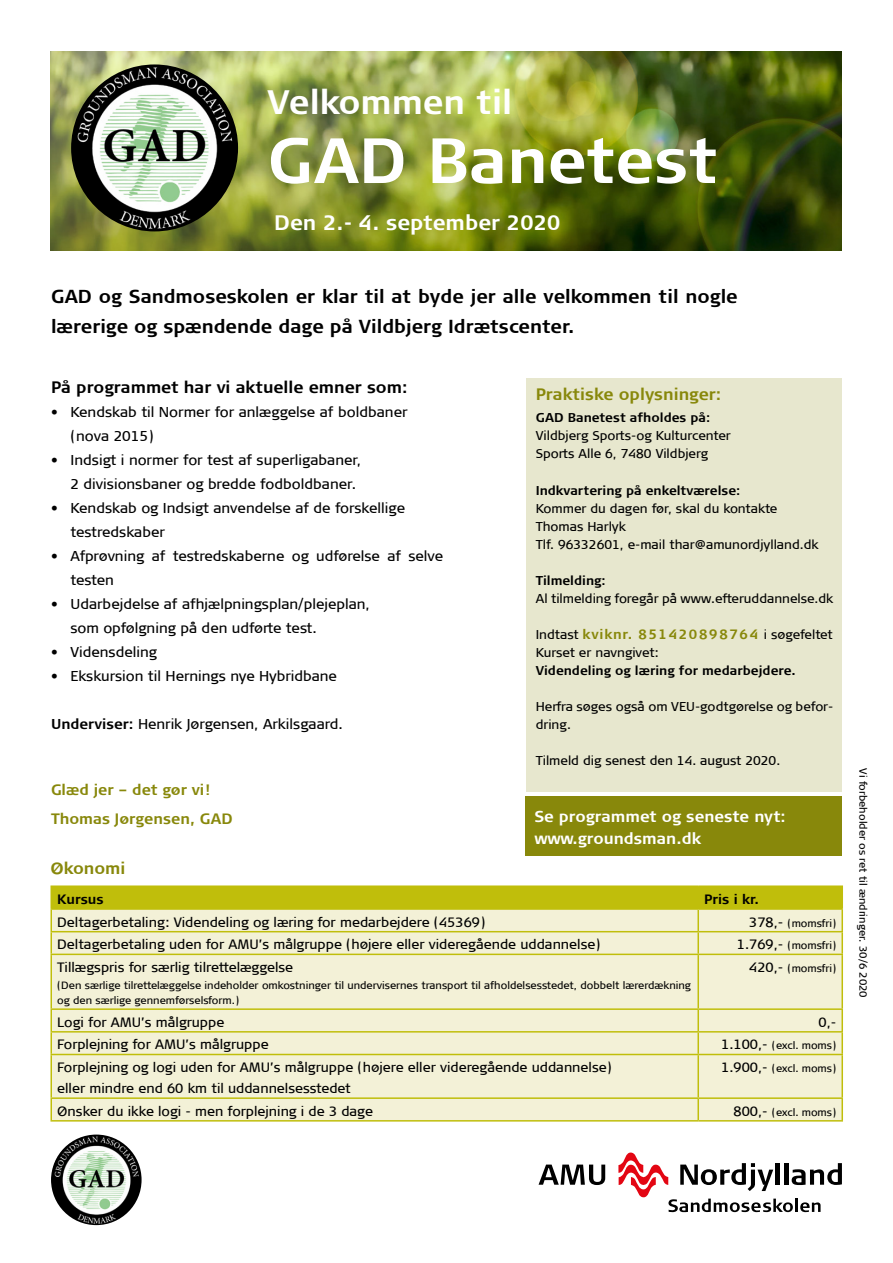
<style>
.page{position:relative;width:893px;height:1263px;background:#fff}
.page>*{position:absolute;margin:0;border:0;box-sizing:border-box;transform-origin:0 0}
.t1{font:700 63.75px "Signa Column";color:#fff}
.t2{font:700 33.75px "Signa Column";color:#fff}
.t3{font:700 21px "Signa Column";color:#fff}
.t4{font:700 18.75px/30px "Signa Column";color:#000}
.t5{font:700 16.5px "Signa Column";color:#000}
.t6{font:700 16.5px "Signa Column";color:#88880b}
.t7{font:700 15.75px/22.5px "Signa Column";color:#fff}
.t8{font:700 15px/29.5px "Signa Column";color:#88880b}
.t9{font:14.25px/24px "Signa Column";color:#000}
.t10{font:13.5px/21px "Signa Column";color:#000}
.t11{font:700 13.5px "Signa Column";letter-spacing:.11em;color:#88880b}
.t12{font:700 13.5px "Signa Column";color:#000}
.t13{font:12.75px/18px "Signa Column";color:#000}
.t14{font:700 12.75px "Signa Column";color:#000}
.t15{font:10.5px/15px "Signa Column";color:#000}
.s1{font-weight:700}
.s2{font-weight:400;font-size:12.75px;color:#000}
.s3{font-size:13.5px}
</style>
<div class="page">
<div style="left:526px;top:378px;width:315px;height:414px;background:#e7e7ce"></div>
<img style="left:50px;top:51px;width:792px;height:200px">
<img style="left:71px;top:64px;width:167px;height:167px;border-radius:83px">
<img style="left:51px;top:1134px;width:91px;height:91px;border-radius:45px">
<svg style="left:539px;top:1164px;width:66px;height:21px"></svg>
<svg style="left:618px;top:1152px;width:224px;height:60px"></svg>
<div style="left:526px;top:796px;width:316px;height:59px;background:#88880b"></div>
<div style="left:52px;top:887px;width:789px;height:21px;background:#c0be0b"></div>
<div style="left:52px;top:910px;width:789px;height:210px;background:#f3f1d7"></div>
<hr style="left:50px;top:885px;width:648px;height:2px;background:#c0be0b">
<hr style="left:50px;top:887px;width:2px;height:21px;background:#c0be0b">
<hr style="left:698px;top:885px;width:145px;height:2px;background:#c0be0b">
<hr style="left:697px;top:887px;width:2px;height:21px;background:#c0be0b">
<hr style="left:841px;top:887px;width:2px;height:21px;background:#c0be0b">
<hr style="left:50px;top:908px;width:648px;height:2px;background:#c0be0b">
<hr style="left:50px;top:910px;width:2px;height:21px;background:#c0be0b">
<hr style="left:698px;top:908px;width:145px;height:2px;background:#c0be0b">
<hr style="left:697px;top:910px;width:2px;height:21px;background:#c0be0b">
<hr style="left:841px;top:910px;width:2px;height:21px;background:#c0be0b">
<hr style="left:50px;top:931px;width:648px;height:1px;background:#c0be0b">
<hr style="left:50px;top:932px;width:2px;height:21px;background:#c0be0b">
<hr style="left:698px;top:931px;width:145px;height:1px;background:#c0be0b">
<hr style="left:697px;top:932px;width:2px;height:21px;background:#c0be0b">
<hr style="left:841px;top:932px;width:2px;height:21px;background:#c0be0b">
<hr style="left:50px;top:953px;width:648px;height:2px;background:#c0be0b">
<hr style="left:50px;top:955px;width:2px;height:53px;background:#c0be0b">
<hr style="left:698px;top:953px;width:145px;height:2px;background:#c0be0b">
<hr style="left:697px;top:955px;width:2px;height:53px;background:#c0be0b">
<hr style="left:841px;top:955px;width:2px;height:53px;background:#c0be0b">
<hr style="left:50px;top:1008px;width:648px;height:2px;background:#c0be0b">
<hr style="left:50px;top:1010px;width:2px;height:21px;background:#c0be0b">
<hr style="left:698px;top:1008px;width:145px;height:2px;background:#c0be0b">
<hr style="left:697px;top:1010px;width:2px;height:21px;background:#c0be0b">
<hr style="left:841px;top:1010px;width:2px;height:21px;background:#c0be0b">
<hr style="left:50px;top:1031px;width:648px;height:1px;background:#c0be0b">
<hr style="left:50px;top:1032px;width:2px;height:22px;background:#c0be0b">
<hr style="left:698px;top:1031px;width:145px;height:1px;background:#c0be0b">
<hr style="left:697px;top:1032px;width:2px;height:22px;background:#c0be0b">
<hr style="left:841px;top:1032px;width:2px;height:22px;background:#c0be0b">
<hr style="left:50px;top:1054px;width:648px;height:1px;background:#c0be0b">
<hr style="left:50px;top:1055px;width:2px;height:42px;background:#c0be0b">
<hr style="left:698px;top:1054px;width:145px;height:1px;background:#c0be0b">
<hr style="left:697px;top:1055px;width:2px;height:42px;background:#c0be0b">
<hr style="left:841px;top:1055px;width:2px;height:42px;background:#c0be0b">
<hr style="left:50px;top:1097px;width:648px;height:2px;background:#c0be0b">
<hr style="left:50px;top:1099px;width:2px;height:21px;background:#c0be0b">
<hr style="left:698px;top:1097px;width:145px;height:2px;background:#c0be0b">
<hr style="left:697px;top:1099px;width:2px;height:21px;background:#c0be0b">
<hr style="left:841px;top:1099px;width:2px;height:21px;background:#c0be0b">
<hr style="left:50px;top:1120px;width:648px;height:1px;background:#c0be0b">
<hr style="left:698px;top:1120px;width:145px;height:1px;background:#c0be0b">
<h2 class="t2" style="left:267px;top:83px;width:246px">Velkommen til</h2>
<h1 class="t1" style="left:267px;top:124px;width:452px">GAD Banetest</h1>
<h3 class="t3" style="left:274px;top:211px;width:288px">Den 2.- 4. september 2020</h3>
<h3 class="t4" style="left:51px;top:281px;width:688px">GAD og Sandmoseskolen er klar til at byde jer alle velkommen til nogle lærerige og spændende dage på Vildbjerg Idrætscenter.</h3>
<p class="t5" style="left:51px;top:377px;width:358px">På programmet har vi aktuelle emner som:</p>
<p class="t9" style="left:71px;top:400px;width:339px;text-indent:-19px">• Kendskab til Normer for anlæggelse af boldbaner (nova 2015)</p>
<p class="t9" style="left:71px;top:448px;width:292px;text-indent:-19px">• Indsigt i normer for test af superligabaner,<br>2 divisionsbaner og bredde fodboldbaner.</p>
<p class="t9" style="left:71px;top:496px;width:336px;text-indent:-19px">• Kendskab og Indsigt anvendelse af de forskellige testredskaber</p>
<p class="t9" style="left:71px;top:544px;width:374px;text-indent:-19px">• Afprøvning af testredskaberne og udførelse af selve testen</p>
<p class="t9" style="left:71px;top:592px;width:301px;text-indent:-19px">• Udarbejdelse af afhjælpningsplan/plejeplan, som opfølgning på den udførte test.</p>
<p class="t9" style="left:51px;top:640px;width:107px">• Vidensdeling</p>
<p class="t9" style="left:51px;top:664px;width:287px">• Ekskursion til Hernings nye Hybridbane</p>
<p class="t9" style="left:51px;top:712px;width:293px"><span class="s1">Underviser:</span> Henrik Jørgensen, Arkilsgaard.</p>
<p class="t8" style="left:51px;top:775px;width:183px">Glæd jer – det gør vi!<br>Thomas Jørgensen, GAD</p>
<p class="t6" style="left:536px;top:385px;width:187px">Praktiske oplysninger:</p>
<p class="t14" style="left:536px;top:411px;width:176px">GAD Banetest afholdes på:</p>
<p class="t13" style="left:536px;top:427px;width:197px">Vildbjerg Sports-og Kulturcenter<br>Sports Alle 6, 7480 Vildbjerg</p>
<p class="t14" style="left:536px;top:483px;width:206px">Indkvartering på enkeltværelse:</p>
<p class="t13" style="left:536px;top:499px;width:284px">Kommer du dagen før, skal du kontakte<br>Thomas Harlyk<br>Tlf. 96332601, e-mail thar@amunordjylland.dk</p>
<p class="t14" style="left:536px;top:573px;width:72px">Tilmelding:</p>
<p class="t13" style="left:536px;top:589px;width:299px">Al tilmelding foregår på www.efteruddannelse.dk</p>
<p class="t11" style="left:536px;top:626px;width:299px"><span class="s2">Indtast</span> kviknr. 851420898764 <span class="s2">i søgefeltet</span></p>
<p class="t13" style="left:536px;top:643px;width:124px">Kurset er navngivet:</p>
<p class="t14" style="left:536px;top:663px;width:262px">Videndeling og læring for medarbejdere.</p>
<p class="t13" style="left:536px;top:697px;width:299px">Herfra søges også om VEU-godtgørelse og befor&shy;dring.</p>
<p class="t13" style="left:536px;top:751px;width:246px">Tilmeld dig senest den 14. august 2020.</p>
<p class="t7" style="left:534px;top:805px;width:253px">Se programmet og seneste nyt: www.groundsman.dk</p>
<p class="t6" style="left:50px;top:859px;width:77px">Økonomi</p>
<p class="t12" style="left:57px;top:891px;width:48px">Kursus</p>
<p class="t12" style="left:704px;top:891px;width:56px">Pris i kr.</p>
<p class="t10" style="left:57px;top:911px;width:430px">Deltagerbetaling: Videndeling og læring for medarbejdere (45369)</p>
<p class="t15" style="left:749px;top:915px;width:89px"><span class="s3">378,-</span> (momsfri)</p>
<p class="t10" style="left:57px;top:934px;width:545px">Deltagerbetaling uden for AMU’s målgruppe (højere eller videregående uddannelse)</p>
<p class="t15" style="left:737px;top:938px;width:101px"><span class="s3">1.769,-</span> (momsfri)</p>
<p class="t10" style="left:57px;top:957px;width:238px">Tillægspris for særlig tilrettelæggelse</p>
<p class="t15" style="left:57px;top:978px;width:635px">(Den særlige tilrettelæggelse indeholder omkostninger til undervisernes transport til afholdelsesstedet, dobbelt lærerdækning og den særlige gennemførselsform.)</p>
<p class="t15" style="left:749px;top:961px;width:89px"><span class="s3">420,-</span> (momsfri)</p>
<p class="t10" style="left:57px;top:1011px;width:169px">Logi for AMU’s målgruppe</p>
<p class="t10" style="left:818px;top:1011px;width:19px">0,-</p>
<p class="t10" style="left:57px;top:1034px;width:213px">Forplejning for AMU’s målgruppe</p>
<p class="t15" style="left:721px;top:1038px;width:116px"><span class="s3">1.100,-</span> (excl. moms)</p>
<p class="t10" style="left:57px;top:1057px;width:556px">Forplejning og logi uden for AMU’s målgruppe (højere eller videregående uddannelse) eller mindre end 60 km til uddannelsesstedet</p>
<p class="t15" style="left:721px;top:1061px;width:116px"><span class="s3">1.900,-</span> (excl. moms)</p>
<p class="t10" style="left:57px;top:1100px;width:317px">Ønsker du ikke logi - men forplejning i de 3 dage</p>
<p class="t15" style="left:734px;top:1104px;width:104px"><span class="s3">800,-</span> (excl. moms)</p>
<p class="t15" style="left:870px;top:768px;width:231px;rotate:90deg">Vi forbeholder os ret til ændringer. 30/6 2020</p>
</div>
